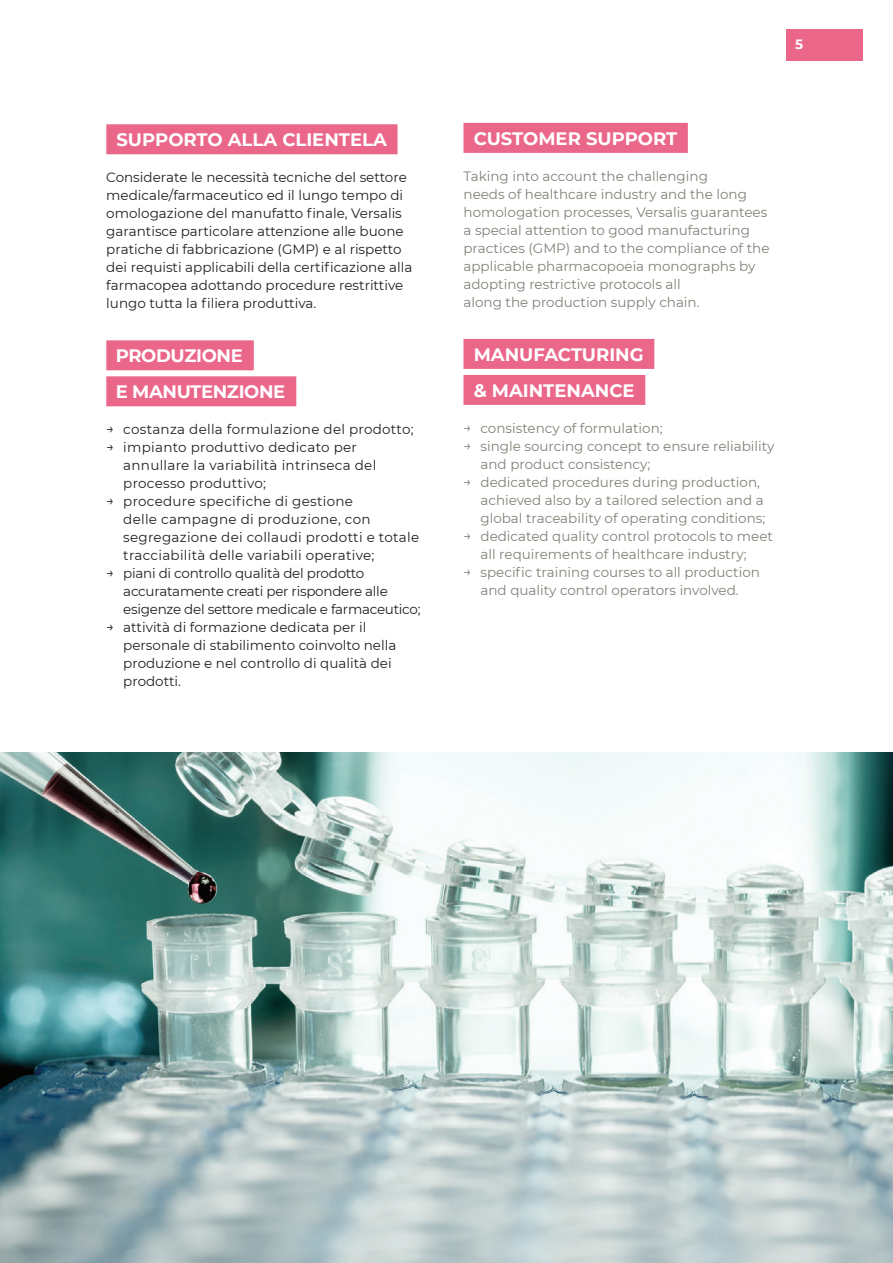
<style>
.page{position:relative;width:893px;height:1263px;background:#fff}
.page>*{position:absolute;margin:0;border:0;box-sizing:border-box;transform-origin:0 0}
.MAIN_Txt_Base_Ita{font:700 18px "Montserrat";color:#fff}
.MAIN_Txt_Base_Ita-2{font:700 18px "Montserrat";letter-spacing:-.02em;color:#fff}
.MAIN_Txt_Base_Eng{font:13.5px/18px "Montserrat";color:#818178}
.MAIN_Txt_Base_Ita-3{font:13.5px/18px "Montserrat";color:#231f20}
.MAIN_Txt_Base_Ita-4{font:13.5px/18px "Montserrat";letter-spacing:.02em;color:#231f20}
.MAIN_Txt_Base_Ita-5{font:13.5px/18px "Montserrat";letter-spacing:-.02em;color:#231f20}
.t1{font:700 13.5px "Montserrat";color:#fff}
</style>
<div class="page">
<div style="left:787px;top:30px;width:76px;height:31px;background:#ea678a"></div>
<img style="left:0;top:753px;width:893px;height:510px">
<div style="left:106px;top:124px;width:292px;height:30px;background:#ea678a"></div>
<div style="left:106px;top:340px;width:148px;height:30px;background:#ea678a"></div>
<div style="left:106px;top:376px;width:190px;height:30px;background:#ea678a"></div>
<div style="left:463px;top:123px;width:225px;height:30px;background:#ea678a"></div>
<div style="left:463px;top:339px;width:191px;height:30px;background:#ea678a"></div>
<div style="left:463px;top:375px;width:182px;height:30px;background:#ea678a"></div>
<p class="MAIN_Txt_Base_Ita" style="left:116px;top:127px;width:272px">SUPPORTO ALLA CLIENTELA</p>
<p class="MAIN_Txt_Base_Ita-3" style="left:106px;top:168px;width:308px">Considerate le necessità tecniche del settore medicale/farmaceutico ed il lungo tempo di omologazione del manufatto finale, Versalis garantisce particolare attenzione alle buone pratiche di fabbricazione (GMP) e al rispetto dei requisti applicabili della certificazione alla farmacopea adottando procedure restrittive lungo tutta la filiera produttiva.</p>
<p class="MAIN_Txt_Base_Ita-2" style="left:116px;top:343px;width:129px">PRODUZIONE</p>
<p class="MAIN_Txt_Base_Ita-2" style="left:116px;top:379px;width:171px">E MANUTENZIONE</p>
<p class="MAIN_Txt_Base_Ita-4" style="left:106px;top:420px;width:309px">→ costanza della formulazione del prodotto;</p>
<p class="MAIN_Txt_Base_Ita-4" style="left:123px;top:438px;width:255px;text-indent:-17px">→ impianto produttivo dedicato per annullare la variabilità intrinseca del processo produttivo;</p>
<p class="MAIN_Txt_Base_Ita-4" style="left:123px;top:492px;width:297px;text-indent:-17px">→ procedure specifiche di gestione<br>delle campagne di produzione, con segregazione dei collaudi prodotti e totale tracciabilità delle variabili operative;</p>
<p class="MAIN_Txt_Base_Ita-5" style="left:123px;top:564px;width:299px;text-indent:-17px">→ piani di controllo qualità del prodotto accuratamente creati per rispondere alle esigenze del settore medicale e farmaceutico;</p>
<p class="MAIN_Txt_Base_Ita-3" style="left:123px;top:618px;width:275px;text-indent:-17px">→ attività di formazione dedicata per il personale di stabilimento coinvolto nella produzione e nel controllo di qualità dei prodotti.</p>
<p class="t1" style="left:795px;top:34px;width:10px">5</p>
<p class="MAIN_Txt_Base_Ita" style="left:474px;top:126px;width:205px">CUSTOMER SUPPORT</p>
<p class="MAIN_Txt_Base_Eng" style="left:463px;top:167px;width:308px">Taking into account the challenging<br>needs of healthcare industry and the long homologation processes, Versalis guarantees a special attention to good manufacturing practices (GMP) and to the compliance of the applicable pharmacopoeia monographs by adopting restrictive protocols all</p>
<p class="MAIN_Txt_Base_Eng" style="left:463px;top:293px;width:238px">along the production supply chain.</p>
<p class="MAIN_Txt_Base_Ita" style="left:474px;top:342px;width:172px">MANUFACTURING</p>
<p class="MAIN_Txt_Base_Ita" style="left:474px;top:378px;width:162px">&amp; MAINTENANCE</p>
<p class="MAIN_Txt_Base_Eng" style="left:463px;top:419px;width:201px">→ consistency of formulation;</p>
<p class="MAIN_Txt_Base_Eng" style="left:480px;top:437px;width:295px;text-indent:-17px">→ single sourcing concept to ensure reliability and product consistency;</p>
<p class="MAIN_Txt_Base_Eng" style="left:480px;top:473px;width:286px;text-indent:-17px">→ dedicated procedures during production, achieved also by a tailored selection and a global traceability of operating conditions;</p>
<p class="MAIN_Txt_Base_Eng" style="left:480px;top:527px;width:294px;text-indent:-17px">→ dedicated quality control protocols to meet all requirements of healthcare industry;</p>
<p class="MAIN_Txt_Base_Eng" style="left:463px;top:563px;width:298px;text-align:center">→ specific training courses to all production and quality control operators involved.</p>
</div>
